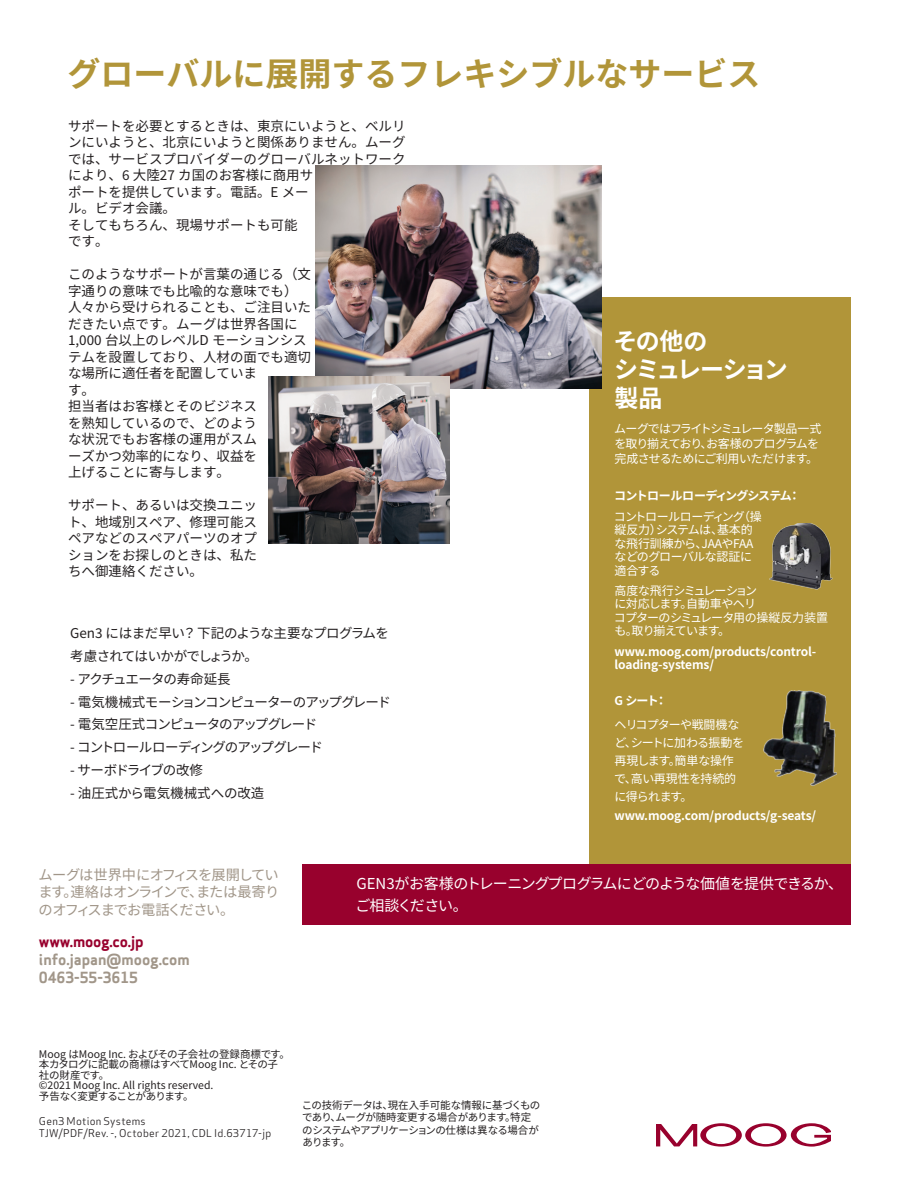
<style>
.page{position:relative;width:918px;height:1188px;background:#fff}
.page>*{position:absolute;margin:0;border:0;box-sizing:border-box;transform-origin:0 0}
.t1{font:700 33px "Noto Sans JP";color:#b19539}
.t2{font:700 24px/28.5px "Noto Sans JP";letter-spacing:-.07em;color:#fff}
.t3{font:15px/22.5px "Noto Sans JP";letter-spacing:-.05em;color:#fff}
.t4{font:700 15px/18px "Apex Sans";color:#a19689}
.t5{font:700 15px "Apex Sans";letter-spacing:-.01em;color:#98012d}
.t6{font:14.25px/17.5px "Noto Sans JP";letter-spacing:-.07em;color:#a19689;text-align:justify}
.t7{font:13.5px/16.5px "Noto Sans JP";color:#231f20}
.t8{font:13.5px "Noto Sans JP";letter-spacing:-.06em;color:#231f20}
.t9{font:13.5px/23px "Noto Sans JP";letter-spacing:-.035em;color:#231f20}
.t10{font:13.5px "Noto Sans JP";letter-spacing:-.075em;color:#231f20}
.t11{font:13.5px "Noto Sans JP";letter-spacing:-.055em;color:#231f20}
.t12{font:13.5px "Noto Sans JP";letter-spacing:-.08em;color:#231f20}
.t13{font:12px/13.5px "Noto Sans JP";letter-spacing:-.05em;color:#fff}
.t14{font:700 12px/13.5px "Noto Sans JP";letter-spacing:-.01em;color:#fff}
.t15{font:12px/15px "Noto Sans JP";letter-spacing:-.075em;color:#fff}
.t16{font:700 12px "Noto Sans JP";letter-spacing:-.06em;color:#fff}
.t17{font:10.5px/10.5px "Noto Sans JP";color:#231f20}
.t18{font:10.5px/12.6px "Noto Sans JP";letter-spacing:-.04em;color:#231f20}
.t19{font:10.5px/12.6px "Apex Sans";letter-spacing:.025em;color:#231f20}
</style>
<div class="page">
<svg style="left:656px;top:1123px;width:175px;height:24px"></svg>
<div style="left:590px;top:297px;width:261px;height:619px;background:#b19539"></div>
<div style="left:302px;top:864px;width:549px;height:60px;background:#98012d"></div>
<img style="left:315px;top:165px;width:287px;height:223px">
<img style="left:269px;top:377px;width:180px;height:166px">
<img style="left:770px;top:524px;width:62px;height:66px">
<img style="left:764px;top:690px;width:73px;height:96px">
<h1 class="t1" style="left:68px;top:55px;width:694px">グローバルに展開するフレキシブルなサービス</h1>
<p class="t7" style="left:68px;top:118px;width:339px">サポートを必要とするときは、東京にいようと、ベルリンにいようと、北京にいようと関係ありません。ムーグでは、サービスプロバイダーのグローバルネットワークにより、6 大陸27 カ国のお客様に商用サ<br>ポートを提供しています。電話。E メー<br>ル。ビデオ会議。<br>そしてもちろん、現場サポートも可能<br>です。</p>
<p class="t7" style="left:68px;top:266px;width:244px">このようなサポートが言葉の通じる（文字通りの意味でも比喩的な意味でも）人々から受けられることも、ご注目いただきたい点です。ムーグは世界各国に<br>1,000 台以上のレベルD モーションシステムを設置しており、人材の面でも適切な場所に適任者を配置していま<br>す。<br>担当者はお客様とそのビジネス<br>を熟知しているので、どのよう<br>な状況でもお客様の運用がスム<br>ーズかつ効率的になり、収益を<br>上げることに寄与します。</p>
<p class="t7" style="left:68px;top:497px;width:190px;text-align:justify">サポート、あるいは交換ユニット、地域別スペア、修理可能スペアなどのスペアパーツのオプションをお探しのときは、私たちへ御連絡ください。</p>
<p class="t9" style="left:70px;top:622px;width:320px">Gen3 にはまだ早い？ 下記のような主要なプログラムを考慮されてはいかがでしょうか。</p>
<p class="t11" style="left:70px;top:671px;width:162px">- アクチュエータの寿命延長</p>
<p class="t8" style="left:70px;top:694px;width:322px">- 電気機械式モーションコンピューターのアップグレード</p>
<p class="t8" style="left:70px;top:717px;width:249px">- 電気空圧式コンピュータのアップグレード</p>
<p class="t10" style="left:70px;top:740px;width:254px">- コントロールローディングのアップグレード</p>
<p class="t12" style="left:70px;top:763px;width:134px">- サーボドライブの改修</p>
<p class="t7" style="left:70px;top:785px;width:196px">- 油圧式から電気機械式への改造</p>
<h2 class="t2" style="left:614px;top:327px;width:176px">その他の<br>シミュレーション製品</h2>
<p class="t15" style="left:614px;top:421px;width:209px">ムーグではフライトシミュレータ製品一式を取り揃えており、お客様のプログラムを完成させるためにご利用いただけます。</p>
<p class="t16" style="left:614px;top:489px;width:188px">コントロールローディングシステム：</p>
<p class="t13" style="left:614px;top:510px;width:149px">コントロールローディング（操縦反力）システムは、基本的な飛行訓練から、JAAやFAAなどのグローバルな認証に適合する</p>
<p class="t13" style="left:614px;top:584px;width:216px">高度な飛行シミュレーション<br>に対応します。自動車やヘリ<br>コプターのシミュレータ用の操縦反力装置も。取り揃えています。</p>
<p class="t14" style="left:615px;top:645px;width:203px">www.moog.com/products/control&shy;loading-systems/</p>
<p class="t14" style="left:615px;top:694px;width:54px">G シート：</p>
<p class="t13" style="left:614px;top:716px;width:132px;line-height:18px">ヘリコプターや戦闘機など、シートに加わる振動を再現します。簡単な操作で、高い再現性を持続的に得られます。</p>
<p class="t14" style="left:615px;top:809px;width:203px">www.moog.com/products/g-seats/</p>
<p class="t6" style="left:38px;top:866px;width:242px">ムーグは世界中にオフィスを展開しています。連絡はオンラインで、または最寄りのオフィスまでお電話ください。</p>
<p class="t5" style="left:39px;top:932px;width:106px">www.moog.co.jp</p>
<p class="t4" style="left:39px;top:950px;width:152px">info.japan@moog.com<br>0463-55-3615</p>
<p class="t3" style="left:356px;top:872px;width:489px">GEN3がお客様のトレーニングプログラムにどのような価値を提供できるか、ご相談ください。</p>
<p class="t17" style="left:39px;top:1049px;width:253px">Moog はMoog Inc. およびその子会社の登録商標です。本カタログに記載の商標はすべてMoog Inc. とその子社の財産です。<br>©2021 Moog Inc. All rights reserved.<br>予告なく変更することがあります。</p>
<p class="t19" style="left:39px;top:1114px;width:234px">Gen3 Motion Systems<br>TJW/PDF/Rev. -, October 2021, CDL Id.63717-jp</p>
<p class="t18" style="left:302px;top:1099px;width:240px">この技術データは、現在入手可能な情報に基づくものであり、ムーグが随時変更する場合があります。特定のシステムやアプリケーションの仕様は異なる場合があります。</p>
</div>
